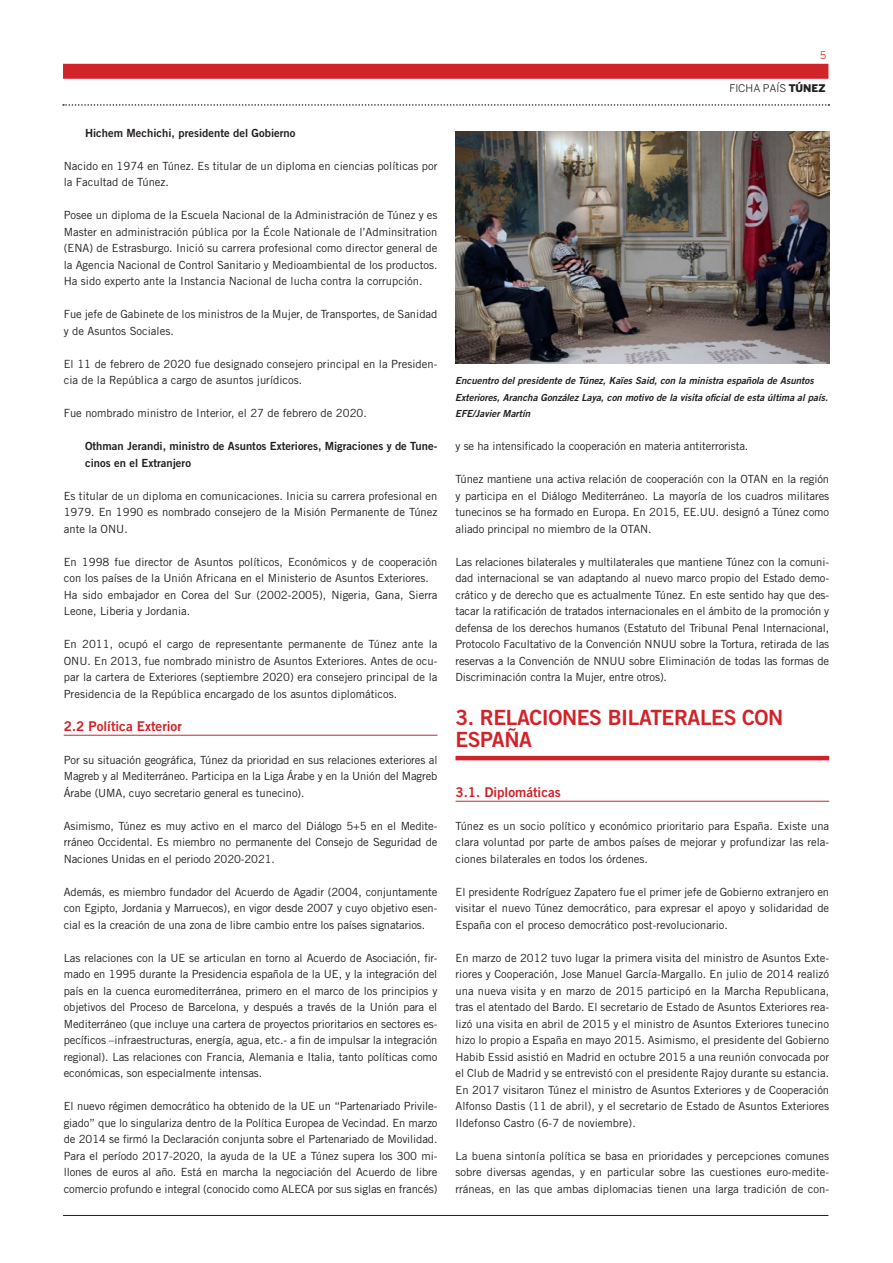
<style>
.page{position:relative;width:893px;height:1263px;background:#fff}
.page>*{position:absolute;margin:0;border:0;box-sizing:border-box;transform-origin:0 0}
.TITULO_1º_NIVEL{font:21px/22.5px "Trade Gothic LT Std Bd 2";letter-spacing:-.02em;color:#d1232a}
.TITULO_2º_NIVEL{font:13.5px "Trade Gothic LT Std Bd 2";color:#d1232a}
.TEXTO_NORMAL{font:11.25px/16.5px "Trade Gothic LT Std";color:#231f20;text-align:justify}
.TITULO_4º_NIVEL{font:11.25px/16.5px "Trade Gothic LT Std Bd 2";color:#231f20}
.t1{font:10.5px "Benton Sans";color:#231f20}
.t2{font:10.5px "Benton Sans";color:#d1232a}
.TEXTO_PIE_DE_FOTO{font:9.75px/16.5px "Trade Gothic LT Std Bd 2 Obl";color:#231f20}
.s1{font-weight:900}
</style>
<div class="page">
<div style="left:63px;top:64px;width:765px;height:15px;background:#d1232a"></div>
<hr style="left:63px;top:1215px;width:765px;height:1px;background:#231f20">
<svg style="left:63px;top:104px;width:766px;height:2px"></svg>
<hr style="left:64px;top:735px;width:373px;height:1px;background:#d1232a">
<hr style="left:455px;top:756px;width:374px;height:4px;background:#d1232a">
<hr style="left:455px;top:801px;width:374px;height:1px;background:#d1232a">
<img style="left:456px;top:131px;width:373px;height:232px">
<p class="TITULO_4º_NIVEL" style="left:85px;top:124px;width:212px">Hichem Mechichi, presidente del Gobierno</p>
<p class="TEXTO_NORMAL" style="left:64px;top:157px;width:375px">Nacido en 1974 en Túnez. Es titular de un diploma en ciencias políticas por la Facultad de Túnez.</p>
<p class="TEXTO_NORMAL" style="left:64px;top:207px;width:375px">Posee un diploma de la Escuela Nacional de la Administración de Túnez y es Master en administración pública por la École Nationale de l’Adminsitration (ENA) de Estrasburgo. Inició su carrera profesional como director general de la Agencia Nacional de Control Sanitario y Medioambiental de los productos.<br>Ha sido experto ante la Instancia Nacional de lucha contra la corrupción.</p>
<p class="TEXTO_NORMAL" style="left:64px;top:306px;width:375px">Fue jefe de Gabinete de los ministros de la Mujer, de Transportes, de Sanidad y de Asuntos Sociales.</p>
<p class="TEXTO_NORMAL" style="left:64px;top:355px;width:375px">El 11 de febrero de 2020 fue designado consejero principal en la Presiden&shy;cia de la República a cargo de asuntos jurídicos.</p>
<p class="TEXTO_NORMAL" style="left:64px;top:405px;width:305px">Fue nombrado ministro de Interior, el 27 de febrero de 2020.</p>
<p class="TITULO_4º_NIVEL" style="left:85px;top:438px;width:354px">Othman Jerandi, ministro de Asuntos Exteriores, Migraciones y de Tune&shy;cinos en el Extranjero</p>
<p class="TEXTO_NORMAL" style="left:64px;top:487px;width:375px">Es titular de un diploma en comunicaciones. Inicia su carrera profesional en 1979. En 1990 es nombrado consejero de la Misión Permanente de Túnez ante la ONU.</p>
<p class="TEXTO_NORMAL" style="left:64px;top:553px;width:375px">En 1998 fue director de Asuntos políticos, Económicos y de cooperación con los países de la Unión Africana en el Ministerio de Asuntos Exteriores.</p>
<p class="TEXTO_NORMAL" style="left:64px;top:586px;width:375px">Ha sido embajador en Corea del Sur (2002-2005), Nigeria, Gana, Sierra<br>Leone, Liberia y Jordania.</p>
<p class="TEXTO_NORMAL" style="left:64px;top:636px;width:375px">En 2011, ocupó el cargo de representante permanente de Túnez ante la ONU. En 2013, fue nombrado ministro de Asuntos Exteriores. Antes de ocu&shy;par la cartera de Exteriores (septiembre 2020) era consejero principal de la Presidencia de la República encargado de los asuntos diplomáticos.</p>
<p class="TITULO_2º_NIVEL" style="left:64px;top:717px;width:120px">2.2 Política Exterior</p>
<p class="TEXTO_NORMAL" style="left:64px;top:751px;width:375px">Por su situación geográfica, Túnez da prioridad en sus relaciones exteriores al Magreb y al Mediterráneo. Participa en la Liga Árabe y en la Unión del Magreb Árabe (UMA, cuyo secretario general es tunecino).</p>
<p class="TEXTO_NORMAL" style="left:64px;top:817px;width:375px">Asimismo, Túnez es muy activo en el marco del Diálogo 5+5 en el Medite&shy;rráneo Occidental. Es miembro no permanente del Consejo de Seguridad de Naciones Unidas en el periodo 2020-2021.</p>
<p class="TEXTO_NORMAL" style="left:64px;top:883px;width:375px">Además, es miembro fundador del Acuerdo de Agadir (2004, conjuntamente con Egipto, Jordania y Marruecos), en vigor desde 2007 y cuyo objetivo esen&shy;cial es la creación de una zona de libre cambio entre los países signatarios.</p>
<p class="TEXTO_NORMAL" style="left:64px;top:949px;width:375px">Las relaciones con la UE se articulan en torno al Acuerdo de Asociación, fir&shy;mado en 1995 durante la Presidencia española de la UE, y la integración del país en la cuenca euromediterránea, primero en el marco de los principios y objetivos del Proceso de Barcelona, y después a través de la Unión para el Mediterráneo (que incluye una cartera de proyectos prioritarios en sectores es&shy;pecíficos –infraestructuras, energía, agua, etc.- a fin de impulsar la integración regional). Las relaciones con Francia, Alemania e Italia, tanto políticas como económicas, son especialmente intensas.</p>
<p class="TEXTO_NORMAL" style="left:64px;top:1098px;width:375px">El nuevo régimen democrático ha obtenido de la UE un “Partenariado Privile&shy;giado” que lo singulariza dentro de la Política Europea de Vecindad. En marzo de 2014 se firmó la Declaración conjunta sobre el Partenariado de Movilidad.<br>Para el período 2017-2020, la ayuda de la UE a Túnez supera los 300 mi&shy;llones de euros al año. Está en marcha la negociación del Acuerdo de libre comercio profundo e integral (conocido como ALECA por sus siglas en francés)</p>
<p class="t2" style="left:820px;top:49px;width:8px">5</p>
<p class="t1" style="left:729px;top:82px;width:98px">FICHA PAÍS <span class="s1">TÚNEZ</span></p>
<p class="TEXTO_PIE_DE_FOTO" style="left:455px;top:372px;width:374px">Encuentro del presidente de Túnez, Kaïes Said, con la ministra española de Asuntos<br>Exteriores, Arancha González Laya, con motivo de la visita oficial de esta última al país.<br>EFE/Javier Martín</p>
<p class="TEXTO_NORMAL" style="left:455px;top:438px;width:294px">y se ha intensificado la cooperación en materia antiterrorista.</p>
<p class="TEXTO_NORMAL" style="left:455px;top:471px;width:375px">Túnez mantiene una activa relación de cooperación con la OTAN en la región y participa en el Diálogo Mediterráneo. La mayoría de los cuadros militares tunecinos se ha formado en Europa. En 2015, EE.UU. designó a Túnez como aliado principal no miembro de la OTAN.</p>
<p class="TEXTO_NORMAL" style="left:455px;top:553px;width:375px">Las relaciones bilaterales y multilaterales que mantiene Túnez con la comuni&shy;dad internacional se van adaptando al nuevo marco propio del Estado demo&shy;crático y de derecho que es actualmente Túnez. En este sentido hay que des&shy;tacar la ratificación de tratados internacionales en el ámbito de la promoción y defensa de los derechos humanos (Estatuto del Tribunal Penal Internacional, Protocolo Facultativo de la Convención NNUU sobre la Tortura, retirada de las reservas a la Convención de NNUU sobre Eliminación de todas las formas de Discriminación contra la Mujer, entre otros).</p>
<p class="TITULO_1º_NIVEL" style="left:455px;top:706px;width:329px">3. RELACIONES BILATERALES CON<br>ESPAÑA</p>
<p class="TITULO_2º_NIVEL" style="left:455px;top:783px;width:107px">3.1. Diplomáticas</p>
<p class="TEXTO_NORMAL" style="left:455px;top:817px;width:375px">Túnez es un socio político y económico prioritario para España. Existe una clara voluntad por parte de ambos países de mejorar y profundizar las rela&shy;ciones bilaterales en todos los órdenes.</p>
<p class="TEXTO_NORMAL" style="left:455px;top:883px;width:375px">El presidente Rodríguez Zapatero fue el primer jefe de Gobierno extranjero en visitar el nuevo Túnez democrático, para expresar el apoyo y solidaridad de España con el proceso democrático post-revolucionario.</p>
<p class="TEXTO_NORMAL" style="left:455px;top:949px;width:375px">En marzo de 2012 tuvo lugar la primera visita del ministro de Asuntos Exte&shy;riores y Cooperación, Jose Manuel García-Margallo. En julio de 2014 realizó una nueva visita y en marzo de 2015 participó en la Marcha Republicana, tras el atentado del Bardo. El secretario de Estado de Asuntos Exteriores rea&shy;lizó una visita en abril de 2015 y el ministro de Asuntos Exteriores tunecino hizo lo propio a España en mayo 2015. Asimismo, el presidente del Gobierno Habib Essid asistió en Madrid en octubre 2015 a una reunión convocada por el Club de Madrid y se entrevistó con el presidente Rajoy durante su estancia.<br>En 2017 visitaron Túnez el ministro de Asuntos Exteriores y de Cooperación Alfonso Dastis (11 de abril), y el secretario de Estado de Asuntos Exteriores Ildefonso Castro (6-7 de noviembre).</p>
<p class="TEXTO_NORMAL" style="left:455px;top:1147px;width:375px">La buena sintonía política se basa en prioridades y percepciones comunes sobre diversas agendas, y en particular sobre las cuestiones euro-medite&shy;rráneas, en las que ambas diplomacias tienen una larga tradición de con-</p>
</div>
